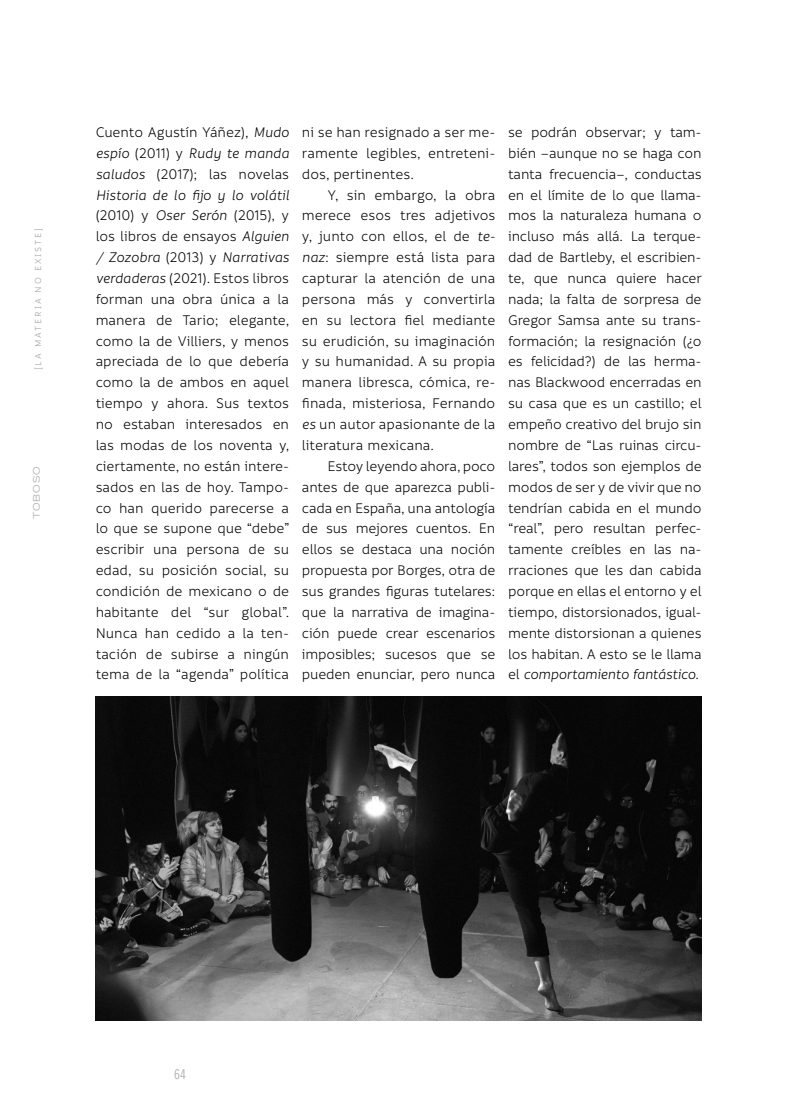
<style>
.page{position:relative;width:808px;height:1106px;background:#fff}
.page>*{position:absolute;margin:0;border:0;box-sizing:border-box;transform-origin:0 0}
.Cuerpo_de_texto_con{font:15px/20.9px "Informative";letter-spacing:-.005em;color:#000;text-align:justify}
.t1{font:13.5px "Trade Gothic LT Cond Eighteen";color:#b3b2b2}
.Cuerpo_de_texto_sin{font:9.3px "Informative";letter-spacing:.2em;color:#9d9d9c}
.t2{font:expanded 9px "Trade Gothic LT";letter-spacing:.1em;color:#b3b2b2}
.s1{font-style:italic}
</style>
<div class="page">
<img style="left:96px;top:696px;width:606px;height:324px">
<p class="Cuerpo_de_texto_sin" style="left:33px;top:370px;width:144px;rotate:-90deg">[LA MATERIA NO EXISTE]</p>
<p class="t2" style="left:31px;top:519px;width:54px;rotate:-90deg">TOBOSO</p>
<p class="Cuerpo_de_texto_con" style="left:96px;top:122px;width:195px">Cuento Agustín Yáñez), <span class="s1">Mudo espío</span> (2011) y <span class="s1">Rudy te manda saludos</span> (2017); las novelas <span class="s1">Historia de lo fijo y lo volátil </span>(2010) y <span class="s1">Oser Serón</span> (2015), y los libros de ensayos <span class="s1">Alguien / Zozobra</span> (2013) y <span class="s1">Narrativas verdaderas</span> (2021). Estos libros forman una obra única a la manera de Tario; elegante, como la de Villiers, y menos apreciada de lo que debería como la de ambos en aquel tiempo y ahora. Sus textos no estaban interesados en las modas de los noventa y, ciertamente, no están intere&shy;sados en las de hoy. Tampo&shy;co han querido parecerse a lo que se supone que “debe” escribir una persona de su edad, su posición social, su condición de mexicano o de habitante del “sur global”.<br>Nunca han cedido a la ten&shy;tación de subirse a ningún tema de la “agenda” política</p>
<p class="Cuerpo_de_texto_con" style="left:302px;top:122px;width:195px">ni se han resignado a ser me&shy;ramente legibles, entreteni&shy;dos, pertinentes.</p>
<p class="Cuerpo_de_texto_con" style="left:302px;top:185px;width:195px;text-indent:26px">Y, sin embargo, la obra merece esos tres adjetivos y, junto con ellos, el de <span class="s1">te&shy;naz</span>: siempre está lista para capturar la atención de una persona más y convertirla en su lectora fiel mediante su erudición, su imaginación y su humanidad. A su propia manera libresca, cómica, re&shy;finada, misteriosa, Fernando <span class="s1">es</span> un autor apasionante de la literatura mexicana.</p>
<p class="Cuerpo_de_texto_con" style="left:302px;top:456px;width:195px;text-indent:26px">Estoy leyendo ahora, poco antes de que aparezca publi&shy;cada en España, una antología de sus mejores cuentos. En ellos se destaca una noción propuesta por Borges, otra de sus grandes figuras tutelares: que la narrativa de imagina&shy;ción puede crear escenarios imposibles; sucesos que se pueden enunciar, pero nunca</p>
<p class="Cuerpo_de_texto_con" style="left:508px;top:122px;width:195px">se podrán observar; y tam&shy;bién –aunque no se haga con tanta frecuencia–, conductas en el límite de lo que llama&shy;mos la naturaleza humana o incluso más allá. La terque&shy;dad de Bartleby, el escribien&shy;te, que nunca quiere hacer nada; la falta de sorpresa de Gregor Samsa ante su trans&shy;formación; la resignación (¿o es felicidad?) de las herma&shy;nas Blackwood encerradas en su casa que es un castillo; el empeño creativo del brujo sin nombre de “Las ruinas circu&shy;lares”, todos son ejemplos de modos de ser y de vivir que no tendrían cabida en el mundo “real”, pero resultan perfec&shy;tamente creíbles en las na&shy;rraciones que les dan cabida porque en ellas el entorno y el tiempo, distorsionados, igual&shy;mente distorsionan a quienes los habitan. A esto se le llama el <span class="s1">comportamiento fantástico</span>.</p>
<p class="t1" style="left:174px;top:1065px;width:13px">64</p>
</div>
